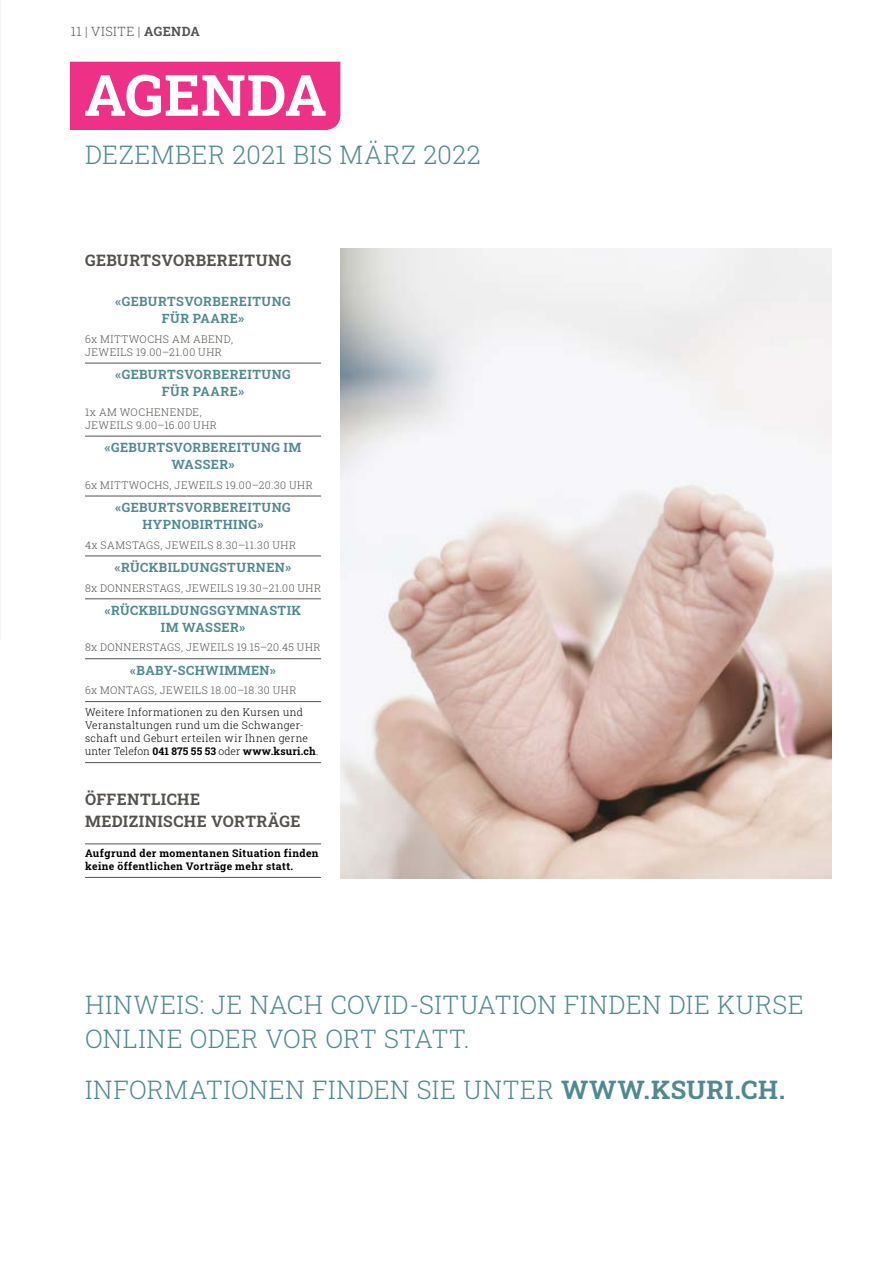
<style>
.page{position:relative;width:893px;height:1263px;background:#fff}
.page>*{position:absolute;margin:0;border:0;box-sizing:border-box;transform-origin:0 0}
.t1{font:700 57px "Roboto Slab";letter-spacing:.005em;color:#fff}
.t2{font:300 25.5px/34px "Roboto Slab";letter-spacing:.02em;color:#518990}
.t3{font:700 15.75px/21.3px "Roboto Slab";letter-spacing:.025em;color:#55524e}
.t4{font:700 12.75px/17px "Roboto Slab";letter-spacing:.03em;color:#518990;text-align:center}
.t5{font:300 12.75px "Roboto Slab";letter-spacing:.045em;color:#55524e}
.t6{font:300 10.5px/13.2px "Roboto Slab";letter-spacing:.045em;color:#55524e}
.t7{font:300 10.5px/13px "Roboto Slab";letter-spacing:.035em;color:#000}
.t8{font:700 10.5px/13.2px "Roboto Slab";letter-spacing:.035em;color:#000}
.s1{font-weight:700}
</style>
<div class="page">
<img style="left:0;top:0;width:1px;height:640px">
<hr style="left:85px;top:843px;width:236px;height:1px;background:#55524e">
<hr style="left:85px;top:877px;width:236px;height:1px;background:#55524e">
<hr style="left:85px;top:363px;width:236px;height:1px;background:#55524e">
<hr style="left:85px;top:436px;width:236px;height:1px;background:#55524e">
<hr style="left:85px;top:496px;width:236px;height:1px;background:#55524e">
<hr style="left:85px;top:555px;width:236px;height:1px;background:#55524e">
<hr style="left:85px;top:598px;width:236px;height:1px;background:#55524e">
<hr style="left:85px;top:658px;width:236px;height:1px;background:#55524e">
<hr style="left:85px;top:701px;width:236px;height:1px;background:#55524e">
<hr style="left:85px;top:762px;width:236px;height:1px;background:#55524e">
<div style="left:70px;top:62px;width:270px;height:54px;background:#ed3186"></div>
<div style="left:70px;top:116px;width:257px;height:14px;background:#ed3186"></div>
<img style="left:340px;top:249px;width:491px;height:629px">
<p class="t5" style="left:71px;top:23px;width:131px">11 | VISITE | <span class="s1">AGENDA</span></p>
<h1 class="t1" style="left:84px;top:56px;width:244px">AGENDA</h1>
<h2 class="t2" style="left:85px;top:137px;width:397px">DEZEMBER 2021 BIS MÄRZ 2022</h2>
<h3 class="t3" style="left:85px;top:249px;width:208px">GEBURTSVORBEREITUNG</h3>
<p class="t4" style="left:115px;top:293px;width:177px">«GEBURTSVORBEREITUNG<br>FÜR PAARE»</p>
<p class="t6" style="left:85px;top:332px;width:150px">6x MITTWOCHS AM ABEND,<br>JEWEILS 19.00–21.00 UHR</p>
<p class="t4" style="left:115px;top:366px;width:177px">«GEBURTSVORBEREITUNG<br>FÜR PAARE»</p>
<p class="t6" style="left:85px;top:405px;width:133px">1x AM WOCHENENDE,<br>JEWEILS 9.00–16.00 UHR</p>
<p class="t4" style="left:105px;top:439px;width:198px">«GEBURTSVORBEREITUNG IM<br>WASSER»</p>
<p class="t6" style="left:85px;top:478px;width:229px">6x MITTWOCHS, JEWEILS 19.00–20.30 UHR</p>
<p class="t4" style="left:115px;top:499px;width:177px">«GEBURTSVORBEREITUNG<br>HYPNOBIRTHING»</p>
<p class="t6" style="left:85px;top:538px;width:213px">4x SAMSTAGS, JEWEILS 8.30–11.30 UHR</p>
<p class="t4" style="left:115px;top:559px;width:178px">«RÜCKBILDUNGSTURNEN»</p>
<p class="t6" style="left:85px;top:581px;width:237px">8x DONNERSTAGS, JEWEILS 19.30–21.00 UHR</p>
<p class="t4" style="left:105px;top:601px;width:198px">«RÜCKBILDUNGSGYMNASTIK<br>IM WASSER»</p>
<p class="t6" style="left:85px;top:641px;width:237px">8x DONNERSTAGS, JEWEILS 19.15–20.45 UHR</p>
<p class="t4" style="left:130px;top:661px;width:147px">«BABY-SCHWIMMEN»</p>
<p class="t6" style="left:85px;top:684px;width:213px">6x MONTAGS, JEWEILS 18.00–18.30 UHR</p>
<p class="t7" style="left:85px;top:705px;width:235px">Weitere Informationen zu den Kursen und Veranstaltungen rund um die Schwanger&shy;schaft und Geburt erteilen wir Ihnen gerne unter Telefon <span class="s1">041 875 55 53</span> oder <span class="s1">www.ksuri.ch</span>.</p>
<h3 class="t3" style="left:85px;top:788px;width:217px">ÖFFENTLICHE<br>MEDIZINISCHE VORTRÄGE</h3>
<p class="t8" style="left:85px;top:846px;width:235px">Aufgrund der momentanen Situation finden keine öffentlichen Vorträge mehr statt.</p>
<h2 class="t2" style="left:85px;top:987px;width:720px">HINWEIS: JE NACH COVID-SITUATION FINDEN DIE KURSE<br>ONLINE ODER VOR ORT STATT.</h2>
<h2 class="t2" style="left:85px;top:1072px;width:702px">INFORMATIONEN FINDEN SIE UNTER <span class="s1">WWW.KSURI.CH.</span></h2>
</div>
